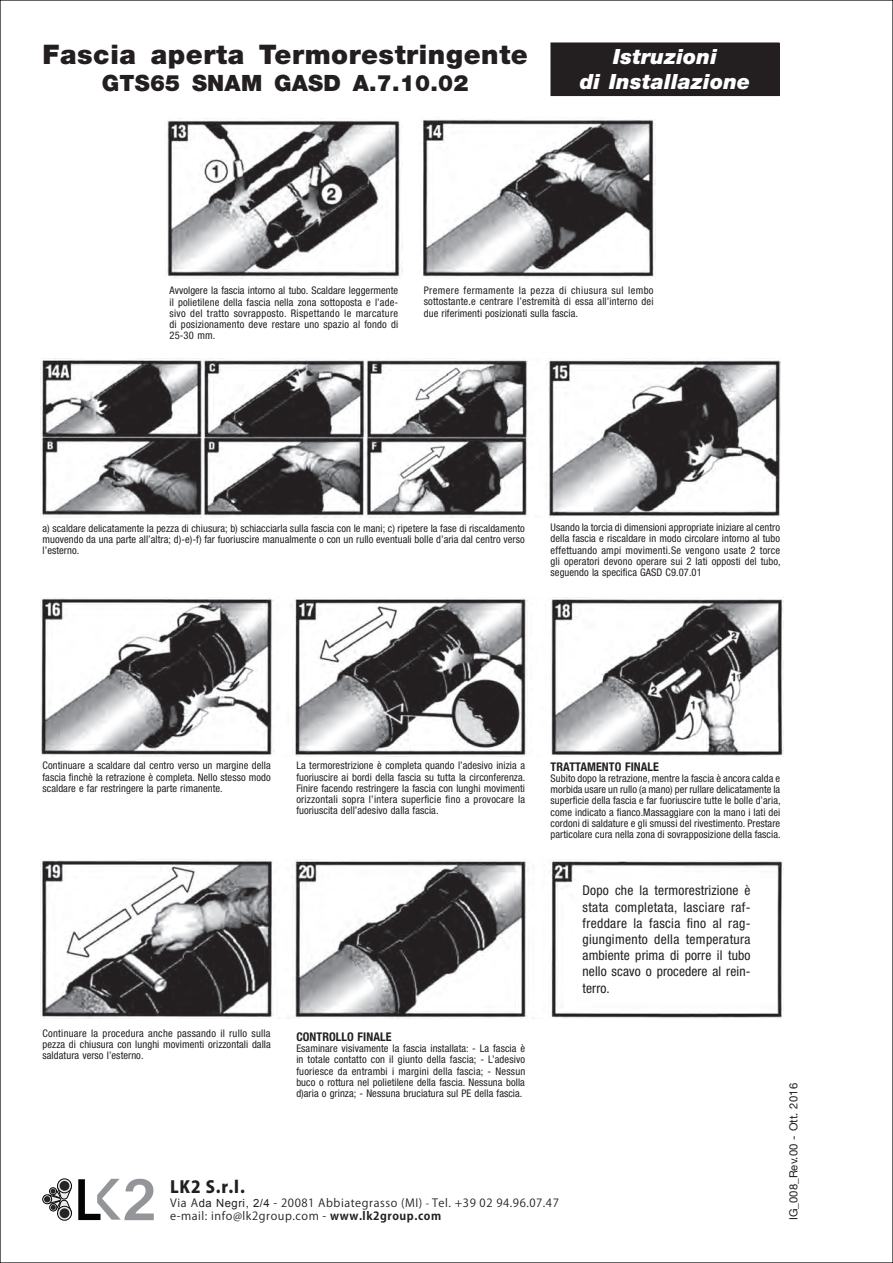
<style>
.page{position:relative;width:893px;height:1263px;background:#fff}
.page>*{position:absolute;margin:0;border:0;box-sizing:border-box;transform-origin:0 0}
.t1{font:900 27px "Helvetica Neue";letter-spacing:.02em;color:#231f20}
.t2{font:900 22.5px "Helvetica Neue";letter-spacing:.01em;color:#231f20}
.t3{font:italic 900 21px/24.9px "Helvetica Neue";letter-spacing:.01em;color:#fff;text-align:center}
.t4{font:800 16.5px "Koz Go Pro";color:#231f20}
.t5{font:condensed 13.5px/16.2px "Helvetica Neue";letter-spacing:.005em;color:#231f20;text-align:justify}
.t6{font:700 condensed 12px "Helvetica Neue";letter-spacing:.005em;color:#231f20}
.t7{font:11.25px/13.5px "Koz Go Pro";letter-spacing:.05em;color:#231f20}
.t8{font:11.25px "Helvetica Neue";letter-spacing:.01em;color:#231f20}
.t9{font:condensed 10.5px/11.2px "Helvetica Neue";letter-spacing:.005em;color:#231f20;text-align:justify}
.s1{font-family:"Arial"}
.s2{font-size:9.75px}
.s3{font-weight:700}
</style>
<div class="page">
<div style="left:551px;top:43px;width:228px;height:53px;background:#231f20"></div>
<img style="left:40px;top:358px;width:741px;height:160px">
<img style="left:40px;top:597px;width:743px;height:159px">
<img style="left:40px;top:859px;width:743px;height:159px">
<img style="left:167px;top:120px;width:234px;height:159px">
<img style="left:423px;top:119px;width:233px;height:158px">
<svg style="left:58px;top:1179px;width:13px;height:14px"></svg>
<div style="left:57px;top:1179px;width:15px;height:14px;border:1px solid #040503;border-radius:50%"></div>
<div style="left:60px;top:1181px;width:9px;height:10px;background:#242524;border-radius:50%"></div>
<div style="left:43px;top:1195px;width:9px;height:9px;background:#212220;border-radius:50%"></div>
<div style="left:43px;top:1194px;width:9px;height:10px;border:1px solid #040503;border-radius:50%"></div>
<svg style="left:44px;top:1186px;width:28px;height:26px"></svg>
<svg style="left:58px;top:1206px;width:13px;height:14px"></svg>
<div style="left:57px;top:1206px;width:15px;height:14px;border:1px solid #040503;border-radius:50%"></div>
<div style="left:60px;top:1208px;width:9px;height:10px;background:#242524;border-radius:50%"></div>
<svg style="left:78px;top:1179px;width:76px;height:41px"></svg>
<h1 class="t1" style="left:43px;top:38px;width:487px">Fascia aperta Termorestringente</h1>
<h2 class="t2" style="left:102px;top:70px;width:368px">GTS65 SNAM GASD A.7.10.02</h2>
<h3 class="t3" style="left:580px;top:44px;width:172px">Istruzioni<br>di Installazione</h3>
<p class="t9" style="left:170px;top:285px;width:230px">Avvolgere la fascia intorno al tubo. Scaldare leggermente il polietilene della fascia nella zona sottoposta e l’ade&shy;sivo del tratto sovrapposto. Rispettando le marcature di posizionamento deve restare uno spazio al fondo di 25-30 mm.</p>
<p class="t9" style="left:424px;top:285px;width:231px">Premere fermamente la pezza di chiusura sul lembo sottostante.e centrare l’estremità di essa all’interno dei due riferimenti posizionati sulla fascia.</p>
<p class="t9" style="left:43px;top:522px;width:484px">a) scaldare delicatamente la pezza di chiusura; b) schiacciarla sulla fascia con le mani; c) ripetere la fase di riscaldamento muovendo da una parte all’altra; d)-e)-f) far fuoriuscire manualmente o con un rullo eventuali bolle d’aria dal centro verso l’esterno.</p>
<p class="t9" style="left:551px;top:522px;width:232px">Usando la torcia di dimensioni appropriate iniziare al centro della fascia e riscaldare in modo circolare intorno al tubo effettuando ampi movimenti.Se vengono usate 2 torce gli operatori devono operare sui 2 lati opposti del tubo, seguendo la specifica GASD C9.07.01</p>
<p class="t9" style="left:43px;top:760px;width:230px">Continuare a scaldare dal centro verso un margine della fascia finchè la retrazione è completa. Nello stesso modo scaldare e far restringere la parte rimanente.</p>
<p class="t9" style="left:296px;top:760px;width:231px">La termorestrizione è completa quando l’adesivo inizia a fuoriuscire ai bordi della fascia su tutta la circonferenza.<br>Finire facendo restringere la fascia con lunghi movimenti orizzontali sopra l’intera superficie fino a provocare la fuoriuscita dell’adesivo dalla fascia.</p>
<p class="t6" style="left:551px;top:759px;width:110px">TRATTAMENTO FINALE</p>
<p class="t9" style="left:551px;top:772px;width:231px">Subito dopo la retrazione, mentre la fascia è ancora calda e morbida usare un rullo (a mano) per rullare delicatamente la superficie della fascia e far fuoriuscire tutte le bolle d’aria, come indicato a fianco.Massaggiare con la mano i lati dei cordoni di saldature e gli smussi del rivestimento. Prestare particolare cura nella zona di sovrapposizione della fascia.</p>
<p class="t9" style="left:43px;top:1027px;width:230px">Continuare la procedura anche passando il rullo sulla pezza di chiusura con lunghi movimenti orizzontali dalla saldatura verso l’esterno.</p>
<p class="t6" style="left:296px;top:1029px;width:97px">CONTROLLO FINALE</p>
<p class="t9" style="left:296px;top:1043px;width:230px">Esaminare visivamente la fascia installata: - La fascia è in totale contatto con il giunto della fascia; - L’adesivo fuoriesce da entrambi i margini della fascia; - Nessun buco o rottura nel polietilene della fascia. Nessuna bolla d)aria o grinza; - Nessuna bruciatura sul PE della fascia.</p>
<p class="t5" style="left:583px;top:882px;width:170px">Dopo che la termorestrizione è stata completata, lasciare raf&shy;freddare la fascia fino al rag&shy;giungimento della temperatura ambiente prima di porre il tubo nello scavo o procedere al rein&shy;terro.</p>
<h3 class="t4" style="left:170px;top:1176px;width:76px">LK2 S.r.l.</h3>
<p class="t7" style="left:170px;top:1196px;width:390px">Via A<span class="s1">da Negri, 2/4</span> - 20081 Abbiategrasso (MI) <span class="s2">-</span> Tel. +39 02 94.96.07.47 e-mail: info@lk2group.com - <span class="s3">www.lk2group.com</span></p>
<p class="t8" style="left:787px;top:1220px;width:139px;rotate:-90deg">IG_008_Rev.00 - Ott. 2016</p>
</div>
